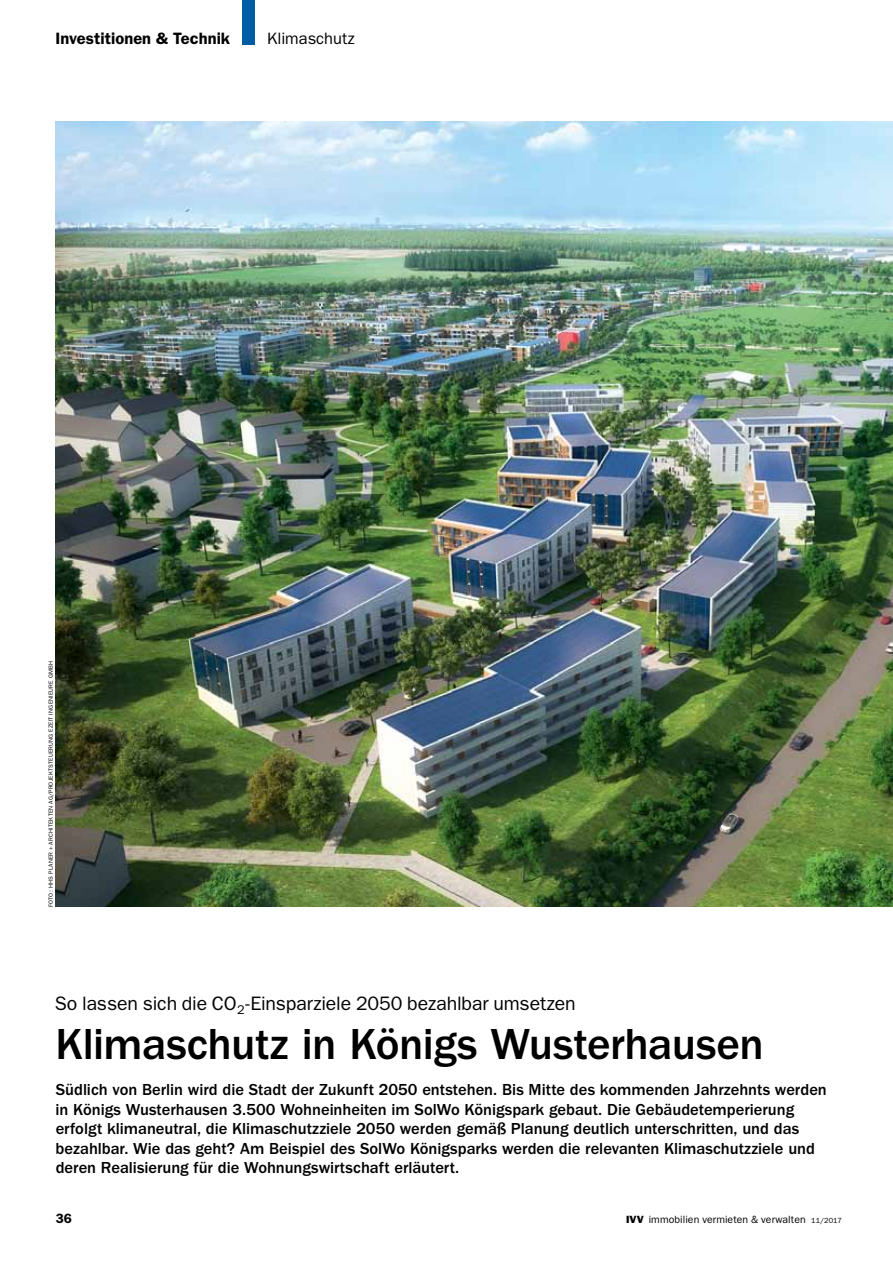
<style>
.page{position:relative;width:893px;height:1263px;background:#fff}
.page>*{position:absolute;margin:0;border:0;box-sizing:border-box;transform-origin:0 0}
.t1{font:500 45px "ITC Franklin Gothic Std";letter-spacing:-.01em;color:#000}
.t2{font:19.5px "ITC Franklin Gothic Std";letter-spacing:-.005em;color:#000}
.t3{font:500 16.5px/19.5px "ITC Franklin Gothic Std";color:#000}
.t4{font:600 16.5px "ITC Franklin Gothic Std";color:#000}
.t5{font:16.5px "ITC Franklin Gothic Std";letter-spacing:.005em;color:#000}
.t6{font:600 13.5px "ITC Franklin Gothic Std";color:#000}
.t7{font:10.5px "ITC Franklin Gothic Std";letter-spacing:.005em;color:#000}
.t8{font:6px "ITC Franklin Gothic Std";letter-spacing:.035em;color:#000}
.s1{font-family:"ITC Franklin Gothic Std Hvy"}
.s2{font-size:7.5px}
</style>
<div class="page">
<img style="left:55px;top:121px;width:838px;height:786px">
<p class="t4" style="left:56px;top:29px;width:176px">Investitionen &amp; Technik</p>
<p class="t5" style="left:267px;top:29px;width:89px">Klimaschutz</p>
<p class="t8" style="left:47px;top:907px;width:247px;rotate:-90deg">FOTO: HHS Planer + Architekten AG/Projektsteuerung eZeit I ngenieure GmbH</p>
<p class="t2" style="left:55px;top:992px;width:522px">So lassen sich die CO<sub>2</sub>-Einsparziele 2050 bezahlbar umsetzen</p>
<h1 class="t1" style="left:56px;top:1019px;width:710px">Klimaschutz in Königs Wusterhausen</h1>
<p class="t3" style="left:56px;top:1080px;width:773px">Südlich von Berlin wird die Stadt der Zukunft 2050 entstehen. Bis Mitte des kommenden Jahrzehnts werden in Königs Wusterhausen 3.500 Wohneinheiten im SolWo Königspark gebaut. Die Gebäudetemperierung erfolgt klimaneutral, die Klimaschutzziele 2050 werden gemäß Planung deutlich unterschritten, und das bezahlbar. Wie das geht? Am Beispiel des SolWo Königsparks werden die relevanten Klimaschutzziele und deren Realisierung für die Wohnungswirtschaft erläutert.</p>
<p class="t6" style="left:56px;top:1211px;width:18px">36</p>
<p class="t7" style="left:626px;top:1214px;width:217px"><span class="s1">IVV</span> immobilien vermieten &amp; verwalten <span class="s2">11/2017</span></p>
</div>
